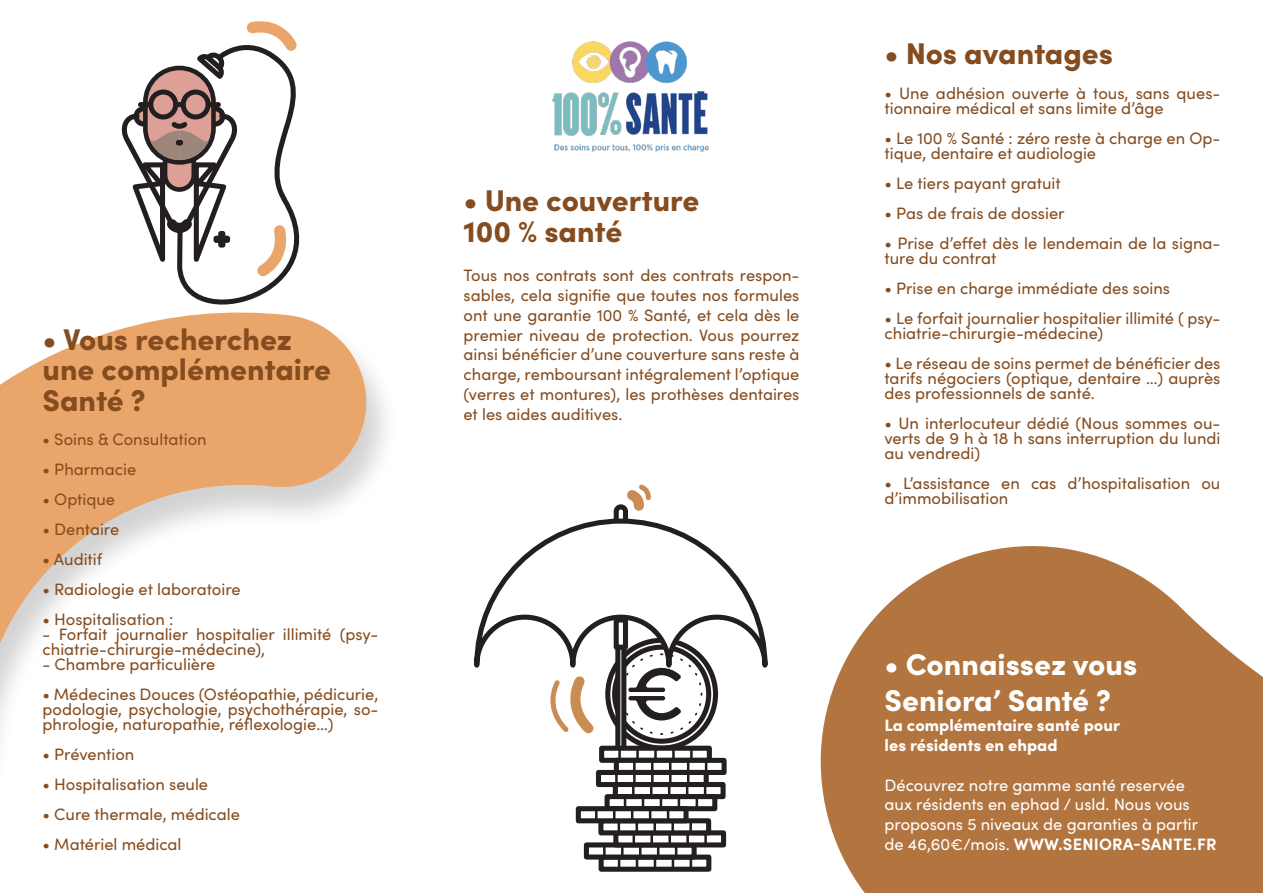
<style>
.page{position:relative;width:1263px;height:893px;background:#fff}
.page>*{position:absolute;margin:0;border:0;box-sizing:border-box;transform-origin:0 0}
.t1{font:900 30px/30.6px "Sofia Pro";color:#844c1f}
.t2{font:900 30px/36px "Sofia Pro";color:#fff}
.t3{font:16.5px/15px "Sofia Pro";color:#844c1f}
.t4{font:16.5px/19.8px "Sofia Pro";color:#fff}
.t5{font:900 16.5px "Sofia Pro";color:#fff}
.s1{font-weight:700}
</style>
<div class="page">
<svg style="left:820px;top:546px;width:443px;height:347px;background:#bd895c"></svg>
<svg style="left:0;top:329px;width:368px;height:403px"></svg>
<svg style="left:121px;top:21px;width:220px;height:318px"></svg>
<img style="left:552px;top:41px;width:157px;height:111px">
<div style="left:599px;top:855px;width:112px;height:17px;border:5px solid #231f20"></div>
<svg style="left:477px;top:484px;width:288px;height:385px"></svg>
<p class="t1" style="left:43px;top:321px;width:251px">• Vous recherchez</p>
<p class="t1" style="left:43px;top:351px;width:290px">une complémentaire<br>Santé ?</p>
<p class="t3" style="left:43px;top:431px;width:166px">• Soins &amp; Consultation</p>
<p class="t3" style="left:43px;top:461px;width:95px">• Pharmacie</p>
<p class="t3" style="left:43px;top:491px;width:74px">• Optique</p>
<p class="t3" style="left:43px;top:521px;width:78px">• Dentaire</p>
<p class="t3" style="left:43px;top:551px;width:61px">• Auditif</p>
<p class="t3" style="left:43px;top:581px;width:200px">• Radiologie et laboratoire</p>
<p class="t3" style="left:43px;top:611px;width:132px">• Hospitalisation :</p>
<p class="t3" style="left:43px;top:626px;width:337px">- Forfait journalier hospitalier illimité (psy&shy;chiatrie-chirurgie-médecine),</p>
<p class="t3" style="left:43px;top:656px;width:175px">- Chambre particulière</p>
<p class="t3" style="left:43px;top:686px;width:337px;text-align:justify">• Médecines Douces (Ostéopathie, pédicurie, podologie, psychologie, psychothérapie, so&shy;phrologie, naturopathie, réflexologie…)</p>
<p class="t3" style="left:43px;top:746px;width:93px">• Prévention</p>
<p class="t3" style="left:43px;top:776px;width:167px">• Hospitalisation seule</p>
<p class="t3" style="left:43px;top:806px;width:199px">• Cure thermale, médicale</p>
<p class="t3" style="left:43px;top:836px;width:140px">• Matériel médical</p>
<p class="t1" style="left:463px;top:182px;width:237px">• Une couverture</p>
<p class="t1" style="left:463px;top:213px;width:160px">100 % santé</p>
<p class="t3" style="left:463px;top:265px;width:337px;line-height:19.8px;text-align:justify">Tous nos contrats sont des contrats respon&shy;sables, cela signifie que toutes nos formules ont une garantie 100 % Santé, et cela dès le premier niveau de protection. Vous pourrez ainsi bénéficier d’une couverture sans reste à charge, remboursant intégralement l’optique (verres et montures), les prothèses dentaires et les aides auditives.</p>
<p class="t1" style="left:884px;top:36px;width:230px">• Nos avantages</p>
<p class="t3" style="left:884px;top:85px;width:337px">• Une adhésion ouverte à tous, sans ques&shy;tionnaire médical et sans limite d’âge</p>
<p class="t3" style="left:884px;top:130px;width:337px">• Le 100 % Santé : zéro reste à charge en Op&shy;tique, dentaire et audiologie</p>
<p class="t3" style="left:884px;top:175px;width:178px">• Le tiers payant gratuit</p>
<p class="t3" style="left:884px;top:205px;width:182px">• Pas de frais de dossier</p>
<p class="t3" style="left:884px;top:235px;width:337px">• Prise d’effet dès le lendemain de la signa&shy;ture du contrat</p>
<p class="t3" style="left:884px;top:280px;width:287px">• Prise en charge immédiate des soins</p>
<p class="t3" style="left:884px;top:310px;width:337px">• Le forfait journalier hospitalier illimité ( psy&shy;chiatrie-chirurgie-médecine)</p>
<p class="t3" style="left:884px;top:355px;width:337px;text-align:justify">• Le réseau de soins permet de bénéficier des tarifs négociers (optique, dentaire …) auprès des professionnels de santé.</p>
<p class="t3" style="left:884px;top:415px;width:337px;text-align:justify">• Un interlocuteur dédié (Nous sommes ou&shy;verts de 9 h à 18 h sans interruption du lundi au vendredi)</p>
<p class="t3" style="left:884px;top:475px;width:337px">• L’assistance en cas d’hospitalisation ou d’immobilisation</p>
<p class="t2" style="left:884px;top:644px;width:254px">• Connaissez vous<br>Seniora’ Santé ?</p>
<p class="t5" style="left:884px;top:712px;width:237px">La complémentaire santé pour</p>
<p class="t5" style="left:884px;top:732px;width:175px">les résidents en ehpad</p>
<p class="t4" style="left:884px;top:774px;width:302px">Découvrez notre gamme santé reservée</p>
<p class="t4" style="left:884px;top:794px;width:334px">aux résidents en ephad / usld. Nous vous proposons 5 niveaux de garanties à partir de 46,60€/mois. <span class="s1">WWW.SENIORA-SANTE.FR</span></p>
</div>
